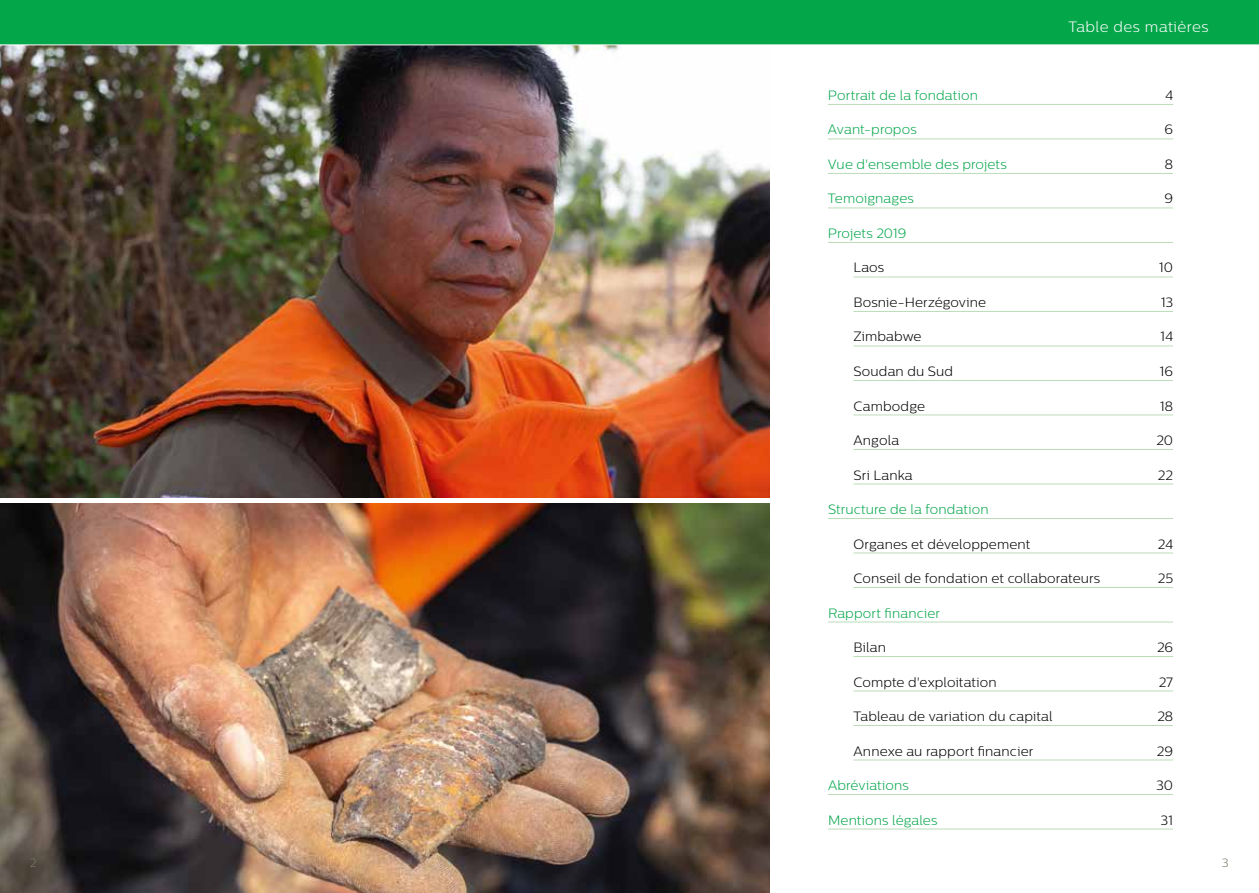
<style>
.page{position:relative;width:1259px;height:893px;background:#fff}
.page>*{position:absolute;margin:0;border:0;box-sizing:border-box;transform-origin:0 0}
.t1{font:300 15px "Centrale Sans";letter-spacing:.03em;color:#fff}
.t2{font:300 13.5px "Centrale Sans";letter-spacing:.01em;color:#000}
.t3{font:300 13.5px "Centrale Sans";letter-spacing:.01em;color:#04a64a}
.t4{font:300 12px "Centrale Sans";color:#797765}
</style>
<div class="page">
<hr style="left:828px;top:104px;width:345px;height:1px;background:#bcdcb8">
<hr style="left:828px;top:139px;width:345px;height:1px;background:#bcdcb8">
<hr style="left:828px;top:173px;width:345px;height:1px;background:#bcdcb8">
<hr style="left:828px;top:208px;width:345px;height:1px;background:#bcdcb8">
<hr style="left:828px;top:242px;width:345px;height:1px;background:#bcdcb8">
<hr style="left:853px;top:277px;width:320px;height:1px;background:#bcdcb8">
<hr style="left:853px;top:311px;width:320px;height:1px;background:#bcdcb8">
<hr style="left:853px;top:346px;width:320px;height:1px;background:#bcdcb8">
<hr style="left:853px;top:380px;width:320px;height:1px;background:#bcdcb8">
<hr style="left:853px;top:415px;width:320px;height:1px;background:#bcdcb8">
<hr style="left:853px;top:449px;width:320px;height:1px;background:#bcdcb8">
<hr style="left:853px;top:484px;width:320px;height:1px;background:#bcdcb8">
<hr style="left:828px;top:518px;width:345px;height:1px;background:#bcdcb8">
<hr style="left:853px;top:553px;width:320px;height:1px;background:#bcdcb8">
<hr style="left:853px;top:587px;width:320px;height:1px;background:#bcdcb8">
<hr style="left:828px;top:622px;width:345px;height:1px;background:#bcdcb8">
<hr style="left:853px;top:656px;width:320px;height:1px;background:#bcdcb8">
<hr style="left:853px;top:691px;width:320px;height:1px;background:#bcdcb8">
<hr style="left:853px;top:725px;width:320px;height:1px;background:#bcdcb8">
<hr style="left:853px;top:760px;width:320px;height:1px;background:#bcdcb8">
<hr style="left:828px;top:794px;width:345px;height:1px;background:#bcdcb8">
<hr style="left:828px;top:829px;width:345px;height:1px;background:#bcdcb8">
<img style="left:0;top:504px;width:770px;height:389px">
<img style="left:0;top:45px;width:770px;height:453px">
<div style="left:0;top:0;width:1259px;height:45px;background:#04a64a"></div>
<p class="t1" style="left:1068px;top:19px;width:141px">Table des matières</p>
<p class="t3" style="left:828px;top:88px;width:151px">Portrait de la fondation</p>
<p class="t2" style="left:1165px;top:88px;width:10px">4</p>
<p class="t3" style="left:828px;top:122px;width:90px">Avant-propos</p>
<p class="t2" style="left:1164px;top:122px;width:10px">6</p>
<p class="t3" style="left:828px;top:157px;width:180px">Vue d'ensemble des projets</p>
<p class="t2" style="left:1164px;top:157px;width:10px">8</p>
<p class="t3" style="left:828px;top:191px;width:87px">Temoignages</p>
<p class="t2" style="left:1164px;top:191px;width:10px">9</p>
<p class="t3" style="left:828px;top:226px;width:80px">Projets 2019</p>
<p class="t2" style="left:853px;top:260px;width:32px">Laos</p>
<p class="t2" style="left:1159px;top:260px;width:16px">10</p>
<p class="t2" style="left:853px;top:295px;width:134px">Bosnie-Herzégovine</p>
<p class="t2" style="left:1160px;top:295px;width:14px">13</p>
<p class="t2" style="left:853px;top:329px;width:70px">Zimbabwe</p>
<p class="t2" style="left:1160px;top:329px;width:14px">14</p>
<p class="t2" style="left:853px;top:364px;width:101px">Soudan du Sud</p>
<p class="t2" style="left:1159px;top:364px;width:15px">16</p>
<p class="t2" style="left:853px;top:398px;width:73px">Cambodge</p>
<p class="t2" style="left:1160px;top:398px;width:15px">18</p>
<p class="t2" style="left:853px;top:433px;width:47px">Angola</p>
<p class="t2" style="left:1156px;top:433px;width:18px">20</p>
<p class="t2" style="left:853px;top:467px;width:61px">Sri Lanka</p>
<p class="t2" style="left:1158px;top:467px;width:17px">22</p>
<p class="t3" style="left:828px;top:502px;width:162px">Structure de la fondation</p>
<p class="t2" style="left:853px;top:536px;width:178px">Organes et développement</p>
<p class="t2" style="left:1158px;top:536px;width:17px">24</p>
<p class="t2" style="left:853px;top:571px;width:248px">Conseil de fondation et collaborateurs</p>
<p class="t2" style="left:1157px;top:571px;width:17px">25</p>
<p class="t3" style="left:828px;top:605px;width:114px">Rapport financier</p>
<p class="t2" style="left:853px;top:640px;width:34px">Bilan</p>
<p class="t2" style="left:1157px;top:640px;width:18px">26</p>
<p class="t2" style="left:853px;top:674px;width:145px">Compte d'exploitation</p>
<p class="t2" style="left:1158px;top:674px;width:16px">27</p>
<p class="t2" style="left:853px;top:709px;width:200px">Tableau de variation du capital</p>
<p class="t2" style="left:1157px;top:709px;width:17px">28</p>
<p class="t2" style="left:853px;top:743px;width:181px">Annexe au rapport financier</p>
<p class="t2" style="left:1156px;top:743px;width:18px">29</p>
<p class="t3" style="left:828px;top:778px;width:82px">Abréviations</p>
<p class="t2" style="left:1156px;top:778px;width:18px">30</p>
<p class="t3" style="left:828px;top:812px;width:111px">Mentions légales</p>
<p class="t2" style="left:1160px;top:812px;width:14px">31</p>
<p class="t4" style="left:30px;top:856px;width:8px">2</p>
<p class="t4" style="left:1222px;top:856px;width:8px">3</p>
</div>
